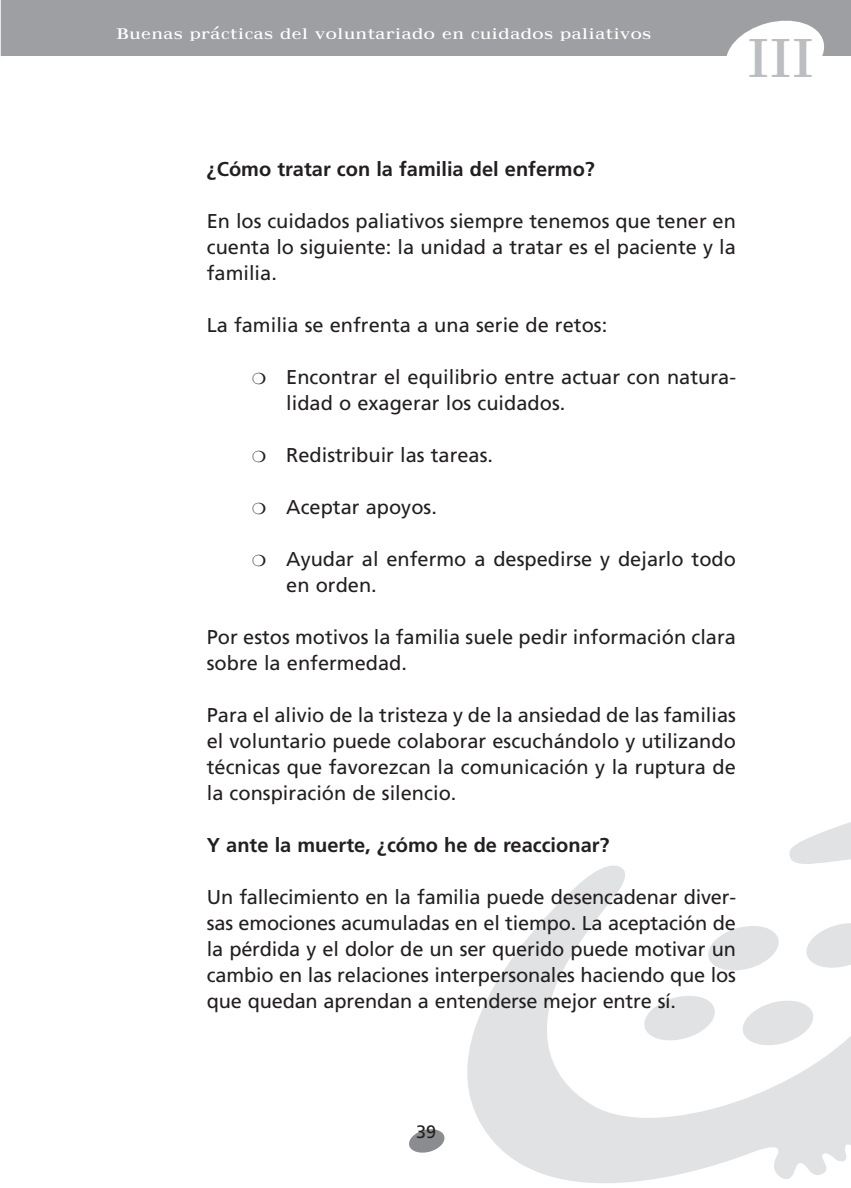
<style>
.page{position:relative;width:851px;height:1188px;background:#fff}
.page>*{position:absolute;margin:0;border:0;box-sizing:border-box;transform-origin:0 0}
.t1{font:50px "Maximus";color:#bcbdc0;scale:.8 1}
.t2{font:20px/26px "Frutiger";color:#231f20;text-align:justify}
.t3{font:700 20px "Frutiger";color:#231f20}
.t4{font:18px "Frutiger";color:#231f20}
.t5{font:14px "Maximus";color:#fff}
</style>
<div class="page">
<svg style="left:467px;top:822px;width:384px;height:361px"></svg>
<svg style="left:803px;top:920px;width:48px;height:51px"></svg>
<svg style="left:705px;top:923px;width:76px;height:51px"></svg>
<svg style="left:740px;top:997px;width:75px;height:51px"></svg>
<svg style="left:641px;top:993px;width:76px;height:50px"></svg>
<div style="left:1px;top:0;width:850px;height:56px;background:#9d9fa2"></div>
<svg style="left:409px;top:1129px;width:36px;height:24px"></svg>
<svg style="left:726px;top:20px;width:98px;height:36px"></svg>
<svg style="left:777px;top:1135px;width:74px;height:46px"></svg>
<p class="t5" style="left:116px;top:23px;width:537px">Buenas prácticas del voluntariado en cuidados paliativos</p>
<h1 class="t1" style="left:747px;top:20px;width:85px">iii</h1>
<p class="t3" style="left:207px;top:157px;width:389px">¿Cómo tratar con la familia del enfermo?</p>
<p class="t2" style="left:207px;top:207px;width:530px">En los cuidados paliativos siempre tenemos que tener en cuenta lo siguiente: la unidad a tratar es el paciente y la familia.</p>
<p class="t2" style="left:207px;top:311px;width:402px">La familia se enfrenta a una serie de retos:</p>
<p class="t2" style="left:286px;top:363px;width:451px">Encontrar el equilibrio entre actuar con natura&shy;lidad o exagerar los cuidados.</p>
<p class="t2" style="left:286px;top:441px;width:208px">Redistribuir las tareas.</p>
<p class="t2" style="left:286px;top:493px;width:152px">Aceptar apoyos.</p>
<p class="t2" style="left:286px;top:545px;width:451px">Ayudar al enfermo a despedirse y dejarlo todo en orden.</p>
<p class="t2" style="left:207px;top:623px;width:530px">Por estos motivos la familia suele pedir información clara sobre la enfermedad.</p>
<p class="t2" style="left:207px;top:701px;width:530px">Para el alivio de la tristeza y de la ansiedad de las familias el voluntario puede colaborar escuchándolo y utilizando técnicas que favorezcan la comunicación y la ruptura de la conspiración de silencio.</p>
<p class="t3" style="left:207px;top:833px;width:404px">Y ante la muerte, ¿cómo he de reaccionar?</p>
<p class="t2" style="left:207px;top:883px;width:530px">Un fallecimiento en la familia puede desencadenar diver&shy;sas emociones acumuladas en el tiempo. La aceptación de la pérdida y el dolor de un ser querido puede motivar un cambio en las relaciones interpersonales haciendo que los que quedan aprendan a entenderse mejor entre sí.</p>
<p class="t4" style="left:416px;top:1121px;width:22px">39</p>
</div>
